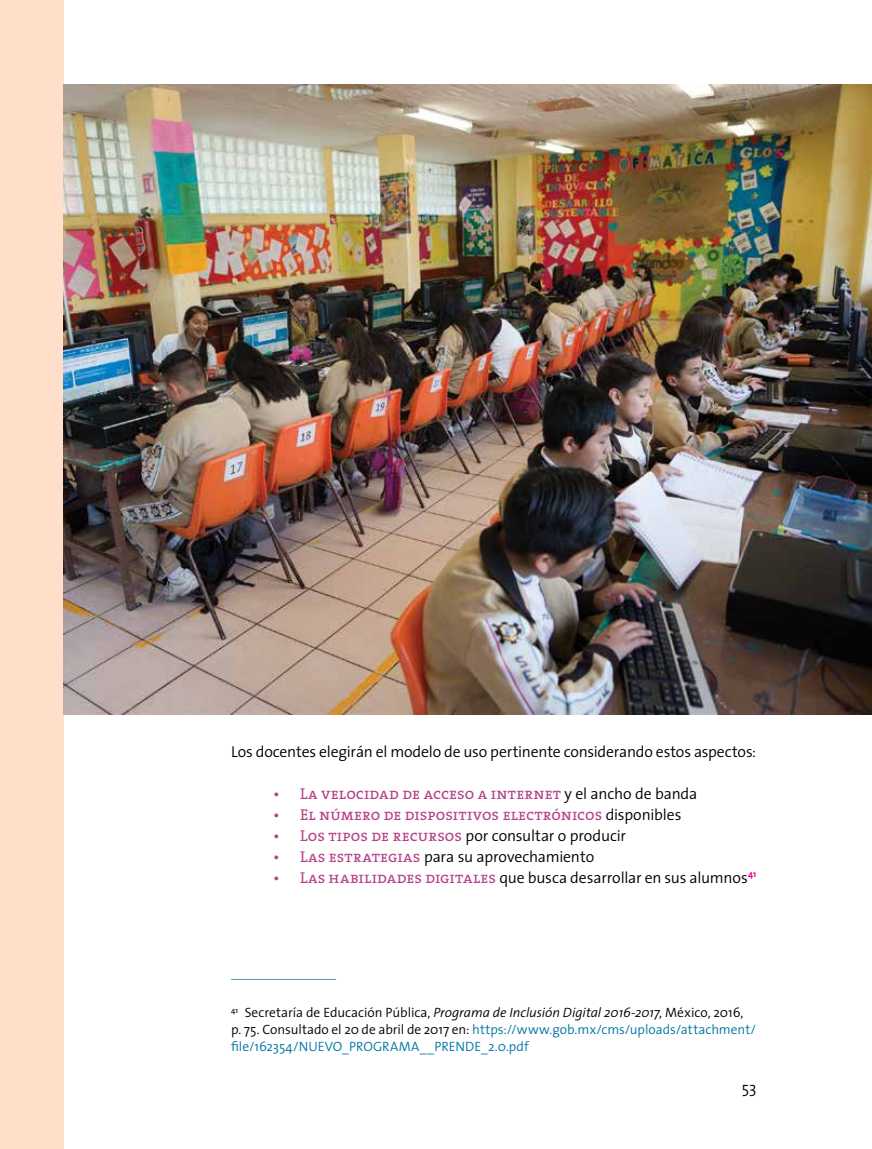
<style>
.page{position:relative;width:872px;height:1149px;background:#fff}
.page>*{position:absolute;margin:0;border:0;box-sizing:border-box;transform-origin:0 0}
.t1{font:300 15.75px "The Sans";letter-spacing:-.015em;color:#000}
.t2{font:15.75px "The Serif Regular Caps";color:#b54288}
.t3{font:300 13.5px/16.8px "The Sans";color:#0076a3}
.s1{font-family:"The Sans";font-weight:300;color:#000}
.s2{font-family:"The Serif Regular Caps";font-weight:400;color:#b54288}
.s3{color:#000}
.s4{font-style:italic;color:#000}
</style>
<div class="page">
<div style="left:0;top:0;width:63px;height:1148px;background:#ffdeca"></div>
<img style="left:63px;top:84px;width:809px;height:630px">
<hr style="left:231px;top:978px;width:105px;height:1px;background:#5997b1">
<p class="t1" style="left:231px;top:738px;width:526px">Los docentes elegirán el modelo de uso pertinente considerando estos aspectos:</p>
<p class="t2" style="left:273px;top:780px;width:426px">• La velocidad de acceso a internet <span class="s1">y el ancho de banda</span></p>
<p class="t2" style="left:273px;top:801px;width:410px">• El número de dispositivos electrónicos <span class="s1">disponibles</span></p>
<p class="t1" style="left:273px;top:822px;width:354px"><span class="s2">• Los tipos de recursos</span> por consultar o producir</p>
<p class="t1" style="left:273px;top:843px;width:322px"><span class="s2">• Las estrategias</span> para su aprovechamiento</p>
<p class="t1" style="left:273px;top:864px;width:485px"><span class="s2">• Las habilidades digitales</span> que busca desarrollar en sus alumnos<sup>41</sup></p>
<p class="t3" style="left:231px;top:1003px;width:526px"><sup>41</sup> <span class="s3">Secretaría de Educación Pública,</span> <span class="s4">Programa de Inclusión Digital 2016-2017</span><span class="s3">, México, 2016, p. 75. Consultado el 20 de abril de 2017 en:</span> https://www.gob.mx/cms/uploads/attachment/ file/162354/NUEVO_PROGRAMA__PRENDE_2.0.pdf</p>
<p class="t1" style="left:742px;top:1074px;width:16px">53</p>
</div>
